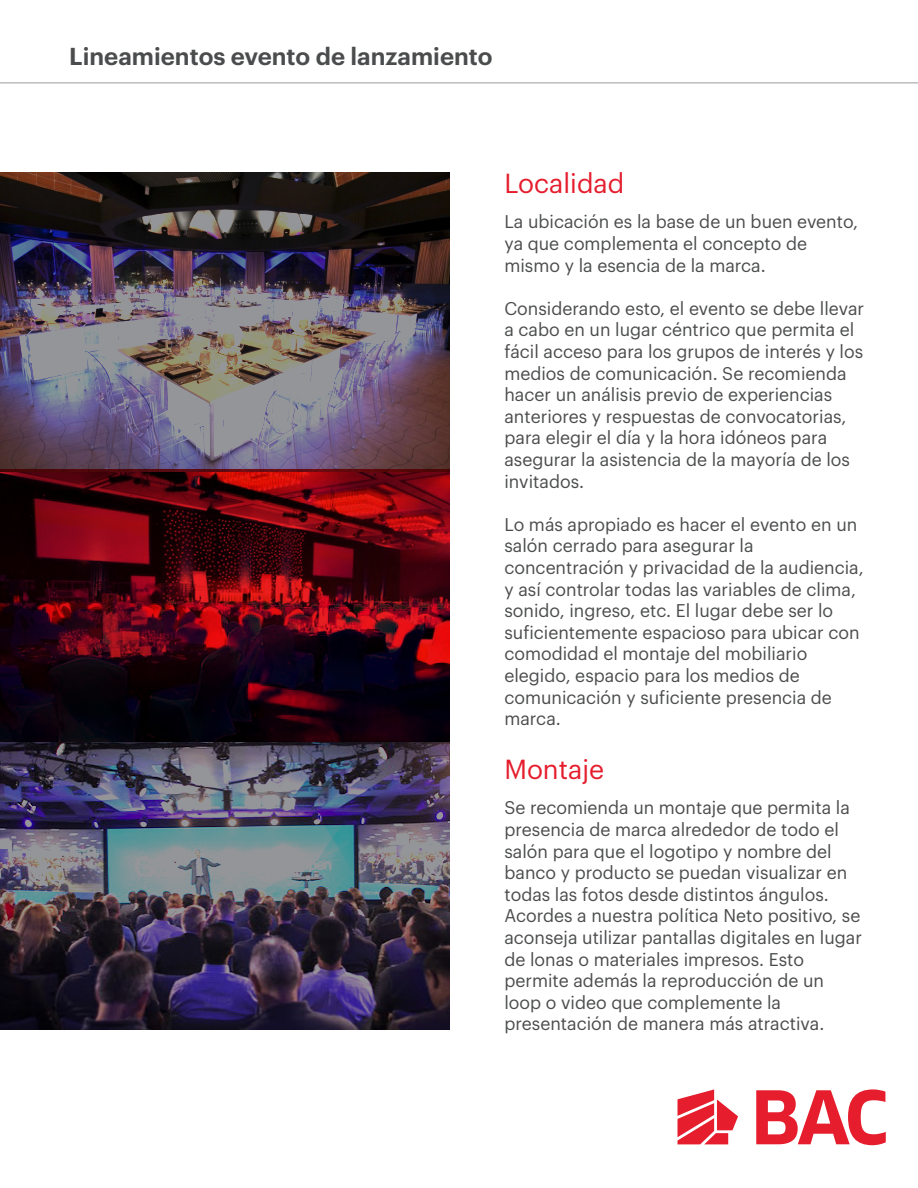
<style>
.page{position:relative;width:918px;height:1188px;background:#fff}
.page>*{position:absolute;margin:0;border:0;box-sizing:border-box;transform-origin:0 0}
.t1{font:27px "Graphik";color:#e51d2d}
.t2{font:600 24px "Graphik";color:#4b4c4d}
.t3{font:18px/21.6px "Graphik";color:#4b4c4d}
</style>
<div class="page">
<hr style="left:0;top:82px;width:918px;height:2px;background:#bbbdbf">
<img style="left:0;top:172px;width:450px;height:297px">
<svg style="left:0;top:469px;width:450px;height:274px"></svg>
<img style="left:0;top:743px;width:450px;height:286px">
<svg style="left:678px;top:1089px;width:60px;height:55px"></svg>
<svg style="left:756px;top:1089px;width:130px;height:56px"></svg>
<h2 class="t2" style="left:69px;top:38px;width:425px">Lineamientos evento de lanzamiento</h2>
<h1 class="t1" style="left:504px;top:163px;width:121px">Localidad</h1>
<p class="t3" style="left:504px;top:210px;width:355px">La ubicación es la base de un buen evento, ya que complementa el concepto de mismo y la esencia de la marca.</p>
<p class="t3" style="left:504px;top:296px;width:361px">Considerando esto, el evento se debe llevar a cabo en un lugar céntrico que permita el fácil acceso para los grupos de interés y los medios de comunicación. Se recomienda hacer un análisis previo de experiencias anteriores y respuestas de convocatorias, para elegir el día y la hora idóneos para asegurar la asistencia de la mayoría de los invitados.</p>
<p class="t3" style="left:504px;top:512px;width:361px">Lo más apropiado es hacer el evento en un salón cerrado para asegurar la concentración y privacidad de la audiencia, y así controlar todas las variables de clima, sonido, ingreso, etc. El lugar debe ser lo suficientemente espacioso para ubicar con comodidad el montaje del mobiliario elegido, espacio para los medios de comunicación y suficiente presencia de marca.</p>
<h1 class="t1" style="left:504px;top:749px;width:101px">Montaje</h1>
<p class="t3" style="left:504px;top:796px;width:359px">Se recomienda un montaje que permita la presencia de marca alrededor de todo el salón para que el logotipo y nombre del banco y producto se puedan visualizar en todas las fotos desde distintos ángulos.<br>Acordes a nuestra política Neto positivo, se aconseja utilizar pantallas digitales en lugar de lonas o materiales impresos. Esto permite además la reproducción de un loop o video que complemente la presentación de manera más atractiva.</p>
</div>
